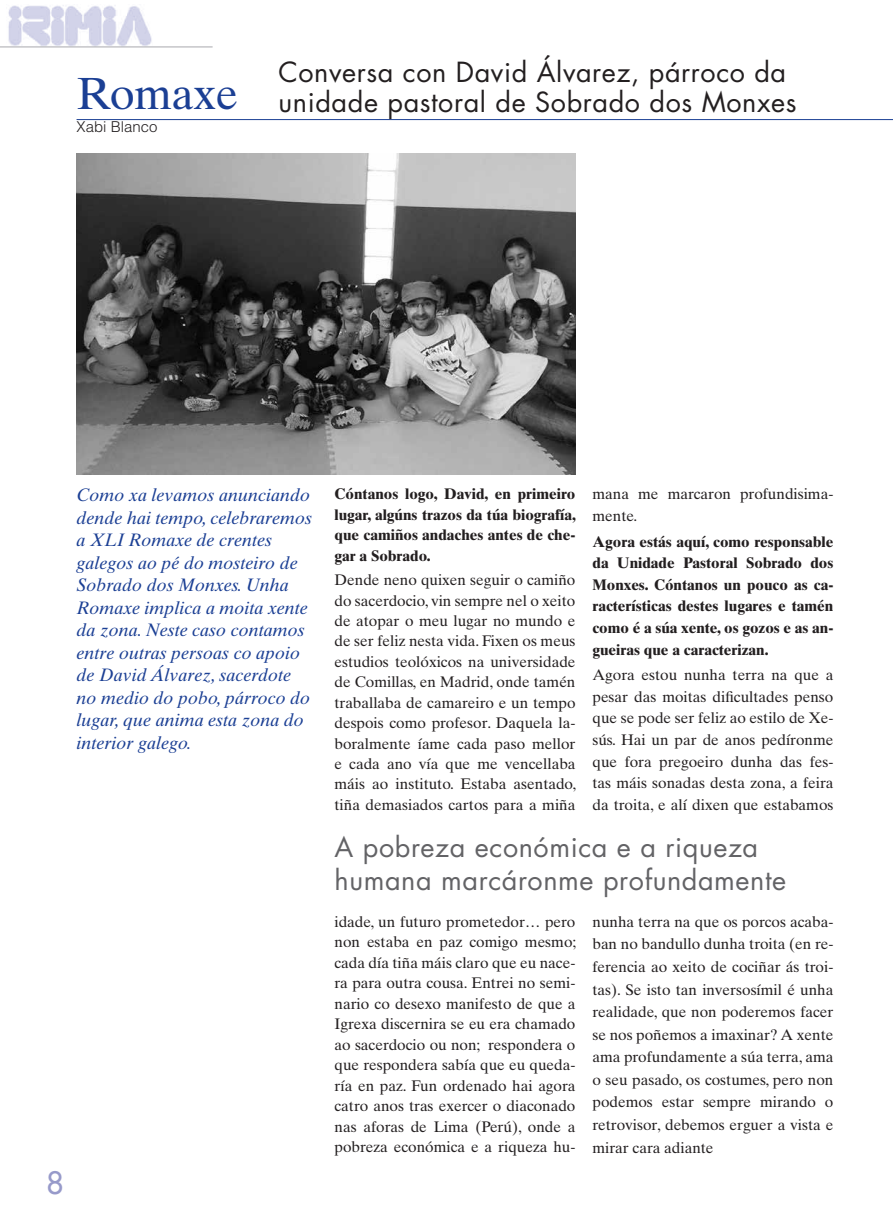
<style>
.page{position:relative;width:893px;height:1212px;background:#fff}
.page>*{position:absolute;margin:0;border:0;box-sizing:border-box;transform-origin:0 0}
.t1{font:45px "Times Ten LT Std";letter-spacing:-.01em;color:#1b3f94}
.t2{font:500 30px "Futura Std";color:#979aca}
.t3{font:27px/30px "Futura Std";letter-spacing:.02em;color:#231f20}
.t4{font:27px/33px "Futura Std";letter-spacing:.02em;color:#636366}
.t5{font:italic 18px/22.5px "Times Ten LT Std";color:#1b3f94}
.t6{font:15.3px/20.4px "Times Ten LT Std";color:#231f20;text-align:justify}
.t7{font:700 15.3px/21.6px "Times Ten LT Std";color:#231f20;text-align:justify}
.t8{font:300 15px "Helvetica LT Std";color:#231f20}
</style>
<div class="page">
<img style="left:8px;top:5px;width:144px;height:41px">
<hr style="left:0;top:47px;width:213px;height:1px;background:#a8a9ad">
<hr style="left:77px;top:119px;width:816px;height:1px;background:#1b3f94">
<img style="left:77px;top:153px;width:498px;height:321px">
<h1 class="t1" style="left:77px;top:67px;width:163px">Romaxe</h1>
<p class="t8" style="left:77px;top:117px;width:82px">Xabi Blanco</p>
<h3 class="t3" style="left:279px;top:57px;width:519px">Conversa con David Álvarez, párroco da unidade pastoral de Sobrado dos Monxes</h3>
<p class="t5" style="left:77px;top:484px;width:237px">Como xa levamos anunciando dende hai tempo, celebraremos a XLI Romaxe de crentes galegos ao pé do mosteiro de<br>Sobrado dos Monxes. Unha<br>Romaxe implica a moita xente da zona. Neste caso contamos entre outras persoas co apoio de David Álvarez, sacerdote no medio do pobo, párroco do lugar, que anima esta zona do interior galego.</p>
<h2 class="t2" style="left:46px;top:1164px;width:19px">8</h2>
<p class="t7" style="left:334px;top:484px;width:243px;line-height:20.4px">Cóntanos logo, David, en primeiro lugar, algúns trazos da túa biografía, que camiños andaches antes de che&shy;gar a Sobrado.</p>
<p class="t6" style="left:334px;top:570px;width:243px">Dende neno quixen seguir o camiño do sacerdocio, vin sempre nel o xeito de atopar o meu lugar no mundo e de ser feliz nesta vida. Fixen os meus estudios teolóxicos na universidade de Comillas, en Madrid, onde tamén traballaba de camareiro e un tempo despois como profesor. Daquela la&shy;boralmente íame cada paso mellor e cada ano vía que me vencellaba máis ao instituto. Estaba asentado, tiña demasiados cartos para a miña</p>
<p class="t6" style="left:592px;top:483px;width:242px;line-height:21.6px">mana me marcaron profundisima&shy;mente.</p>
<p class="t7" style="left:592px;top:530px;width:242px">Agora estás aquí, como responsable da Unidade Pastoral Sobrado dos Monxes. Cóntanos un pouco as ca&shy;racterísticas destes lugares e tamén como é a súa xente, os gozos e as an&shy;gueiras que a caracterizan.</p>
<p class="t6" style="left:592px;top:664px;width:242px;line-height:21.6px">Agora estou nunha terra na que a pesar das moitas dificultades penso que se pode ser feliz ao estilo de Xe&shy;sús. Hai un par de anos pedíronme que fora pregoeiro dunha das fes&shy;tas máis sonadas desta zona, a feira da troita, e alí dixen que estabamos</p>
<h3 class="t4" style="left:334px;top:831px;width:453px">A pobreza económica e a riqueza humana marcáronme profundamente</h3>
<p class="t6" style="left:334px;top:911px;width:243px">idade, un futuro prometedor… pero non estaba en paz comigo mesmo; cada día tiña máis claro que eu nace&shy;ra para outra cousa. Entrei no semi&shy;nario co desexo manifesto de que a Igrexa discernira se eu era chamado ao sacerdocio ou non; respondera o que respondera sabía que eu queda&shy;ría en paz. Fun ordenado hai agora catro anos tras exercer o diaconado nas aforas de Lima (Perú), onde a pobreza económica e a riqueza hu-</p>
<p class="t6" style="left:592px;top:910px;width:242px;line-height:22.5px">nunha terra na que os porcos acaba&shy;ban no bandullo dunha troita (en re&shy;ferencia ao xeito de cociñar ás troi&shy;tas). Se isto tan inversosímil é unha realidade, que non poderemos facer se nos poñemos a imaxinar? A xente ama profundamente a súa terra, ama o seu pasado, os costumes, pero non podemos estar sempre mirando o retrovisor, debemos erguer a vista e mirar cara adiante</p>
</div>
